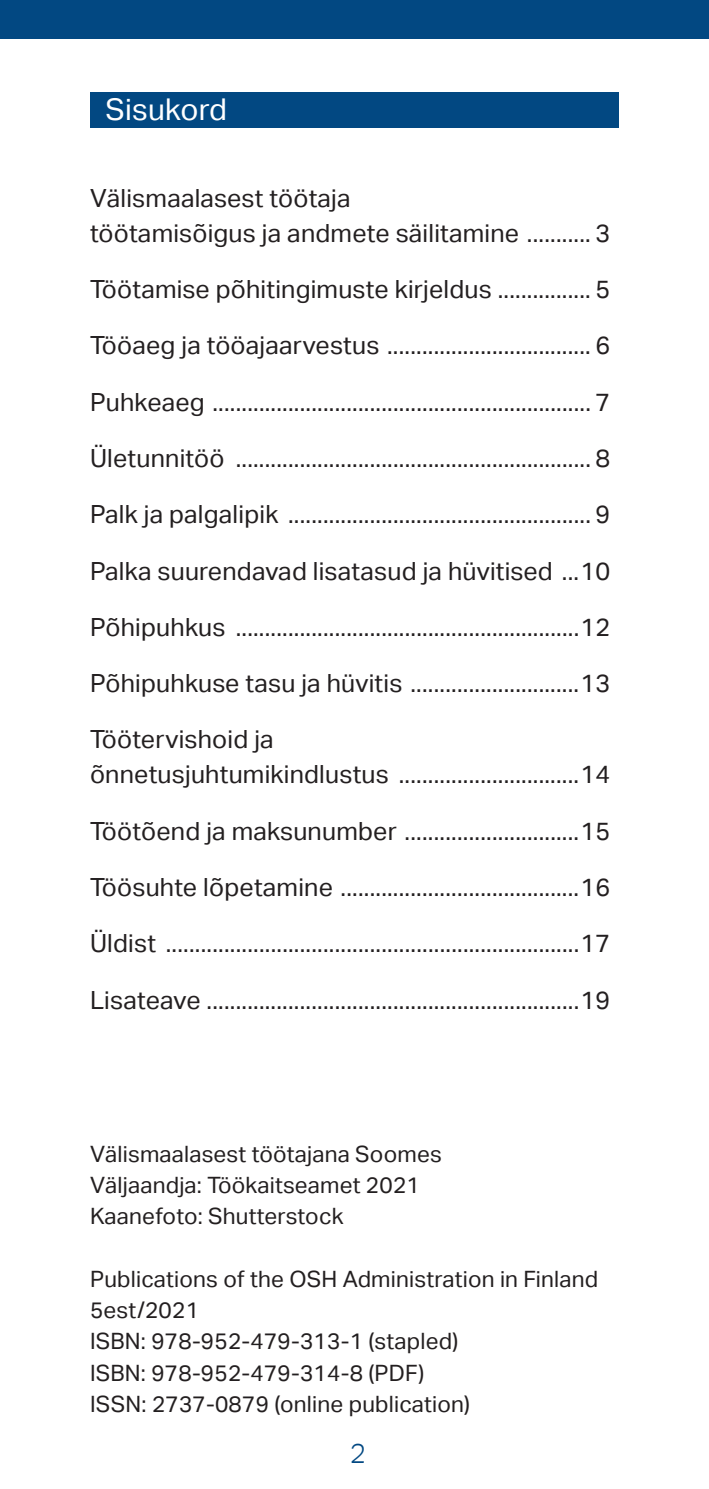
<style>
.page{position:relative;width:709px;height:1489px;background:#fff}
.page>*{position:absolute;margin:0;border:0;box-sizing:border-box;transform-origin:0 0}
.Etusivuluettelo{font:30px "Aktiv Grotesk";letter-spacing:.01em;color:#fff}
.t1{font:300 27.5px "Aktiv Grotesk";color:#024882}
.Etusivuluettelo-2{font:25px "Aktiv Grotesk";letter-spacing:.01em;color:#231f20}
.Leipäteksti{font:22.5px/31.2px "Aktiv Grotesk";letter-spacing:.01em;color:#231f20}
</style>
<div class="page">
<div style="left:90px;top:92px;width:529px;height:36px;background:#024882"></div>
<div style="left:0;top:0;width:709px;height:38px;background:#024882"></div>
<p class="Etusivuluettelo" style="left:106px;top:92px;width:123px">Sisukord</p>
<p class="Etusivuluettelo-2" style="left:90px;top:183px;width:262px">Välismaalasest töötaja</p>
<p class="Etusivuluettelo-2" style="left:90px;top:218px;width:522px">töötamisõigus ja andmete säilitamine ........... 3</p>
<p class="Etusivuluettelo-2" style="left:90px;top:275px;width:521px">Töötamise põhitingimuste kirjeldus ................ 5</p>
<p class="Etusivuluettelo-2" style="left:90px;top:331px;width:521px">Tööaeg ja tööajaarvestus ................................... 6</p>
<p class="Etusivuluettelo-2" style="left:90px;top:387px;width:521px">Puhkeaeg ................................................................. 7</p>
<p class="Etusivuluettelo-2" style="left:90px;top:443px;width:521px">Ületunnitöö ............................................................. 8</p>
<p class="Etusivuluettelo-2" style="left:90px;top:500px;width:521px">Palk ja palgalipik .................................................... 9</p>
<p class="Etusivuluettelo-2" style="left:90px;top:556px;width:522px">Palka suurendavad lisatasud ja hüvitised ...10</p>
<p class="Etusivuluettelo-2" style="left:90px;top:612px;width:521px">Põhipuhkus ...........................................................12</p>
<p class="Etusivuluettelo-2" style="left:90px;top:669px;width:521px">Põhipuhkuse tasu ja hüvitis .............................13</p>
<p class="Etusivuluettelo-2" style="left:90px;top:725px;width:185px">Töötervishoid ja</p>
<p class="Etusivuluettelo-2" style="left:90px;top:760px;width:521px">õnnetusjuhtumikindlustus ...............................14</p>
<p class="Etusivuluettelo-2" style="left:90px;top:816px;width:521px">Töötõend ja maksunumber ..............................15</p>
<p class="Etusivuluettelo-2" style="left:90px;top:872px;width:521px">Töösuhte lõpetamine .........................................16</p>
<p class="Etusivuluettelo-2" style="left:90px;top:929px;width:521px">Üldist .......................................................................17</p>
<p class="Etusivuluettelo-2" style="left:90px;top:985px;width:521px">Lisateave ................................................................19</p>
<p class="Leipäteksti" style="left:90px;top:1138px;width:353px">Välismaalasest töötajana Soomes</p>
<p class="Leipäteksti" style="left:90px;top:1169px;width:331px">Väljaandja: Töökaitseamet 2021</p>
<p class="Leipäteksti" style="left:90px;top:1200px;width:255px">Kaanefoto: Shutterstock</p>
<p class="Leipäteksti" style="left:90px;top:1263px;width:510px">Publications of the OSH Administration in Finland<br>5est/2021</p>
<p class="Leipäteksti" style="left:90px;top:1325px;width:370px">ISBN: 978-952-479-313-1 (stapled)</p>
<p class="Leipäteksti" style="left:90px;top:1357px;width:336px">ISBN: 978-952-479-314-8 (PDF)</p>
<p class="Leipäteksti" style="left:90px;top:1388px;width:381px">ISSN: 2737-0879 (online publication)</p>
<p class="t1" style="left:350px;top:1437px;width:18px">2</p>
</div>
